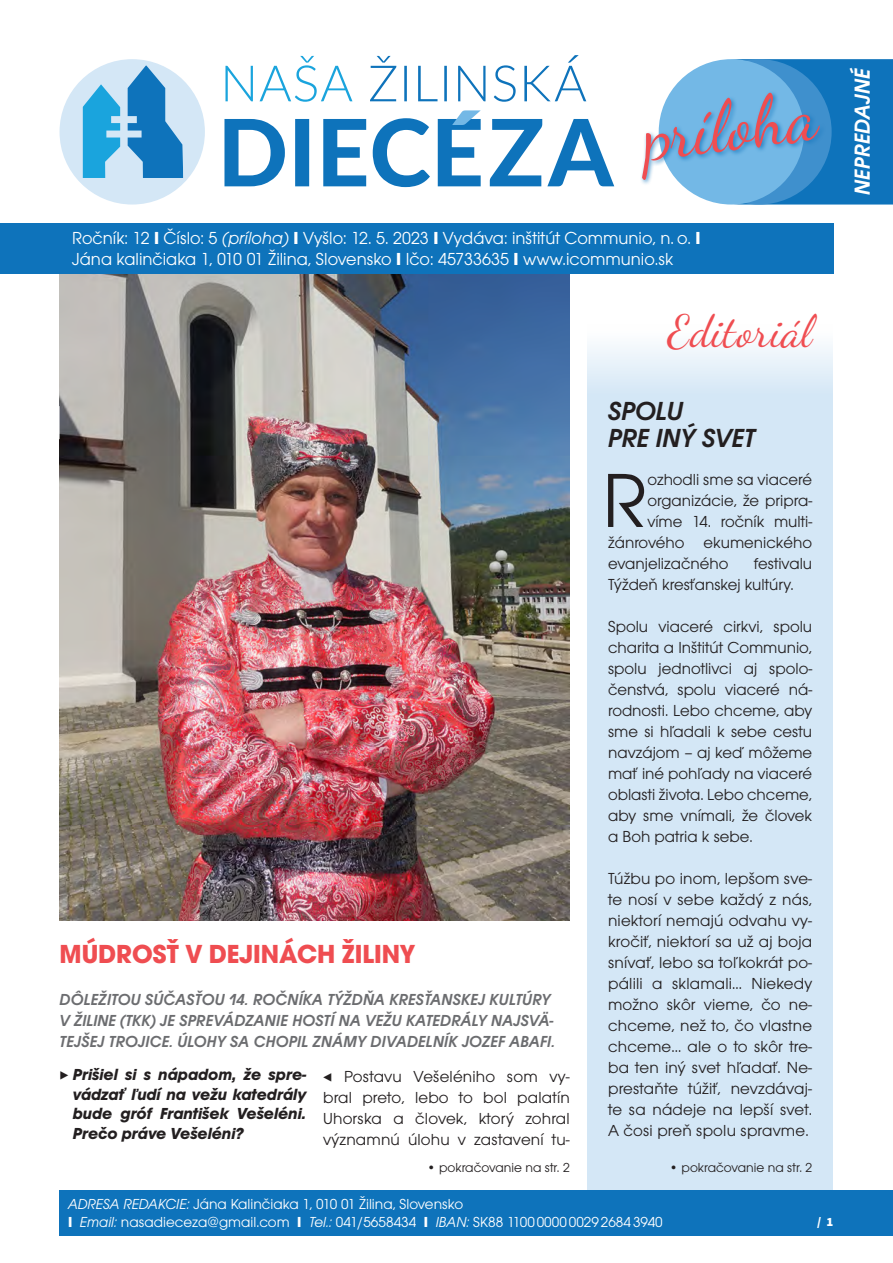
<style>
.page{position:relative;width:893px;height:1263px;background:#fff}
.page>*{position:absolute;margin:0;border:0;box-sizing:border-box;transform-origin:0 0}
.t1{font:79.2px "Avant Gar Got Itc TOT Boo";color:#231f20}
.t2{font:70.5px "Dancing Script OT";color:#ef4d51}
.t3{font:45px "Dancing Script OT";letter-spacing:.005em;color:#ef4d51}
.t4{font:700 27px "Avant Gar Got Itc TOT";color:#ef4d51}
.t5{font:27px/27px "Avant Gar Got Itc TOT Dem Obl";color:#231f20}
.t6{font:22.5px "Avant Gar Got Itc TOT Dem Obl";color:#fff}
.t7{font:18px/21px "Avant Gar Got Itc TOT Boo";color:#fff}
.t8{font:16.5px/21px "Avant Gar Got Itc TOT Boo";color:#231f20;text-align:justify}
.t9{font:16.5px/21px "Avant Gar Got Itc TOT Dem Obl";letter-spacing:.015em;color:#6c6d70}
.t10{font:italic 700 16.5px/19.5px "Avant Gar Got Itc TOT";color:#231f20;text-align:justify}
.t11{font:15px/18px "Avant Gar Got Itc TOT Boo";color:#fff}
.t12{font:13.5px "Avant Gar Got Itc TOT Boo";color:#231f20}
.Header_Page_Numbers{font:900 12.75px "Source Sans Pro";color:#fff}
.s1{font-family:"Avant Gar Got Itc TOT";font-weight:700}
.s2{font-family:"Avant Gar Got Itc TOT Boo Obl"}
.s3{font-family:"Source Sans Pro";font-weight:200;font-style:normal}
.s4{font-family:"Source Sans Pro";font-weight:200}
</style>
<div class="page">
<div style="left:587px;top:324px;width:246px;height:871px;background:#d4e7f6"></div>
<svg style="left:672px;top:59px;width:221px;height:146px;background:#247fc1"></svg>
<div style="left:686px;top:59px;width:146px;height:146px;background:#3f90cd;border-radius:50%"></div>
<div style="left:659px;top:59px;width:145px;height:146px;background:#73b8e6;border-radius:50%"></div>
<img style="left:60px;top:273px;width:510px;height:648px">
<div style="left:60px;top:1191px;width:833px;height:45px;background:#0e73bb"></div>
<svg style="left:370px;top:55px;width:216px;height:47px"></svg>
<svg style="left:225px;top:56px;width:127px;height:46px"></svg>
<svg style="left:224px;top:110px;width:390px;height:77px"></svg>
<div style="left:60px;top:59px;width:145px;height:146px;background:#d4e7f6;border-radius:50%"></div>
<svg style="left:83px;top:84px;width:37px;height:94px"></svg>
<svg style="left:128px;top:65px;width:55px;height:113px"></svg>
<div style="left:0;top:223px;width:833px;height:50px;background:#0e73bb"></div>
<svg style="left:59px;top:406px;width:1px;height:33px"></svg>
<div style="left:640px;top:90px;width:186px;height:96px;background:#0e73bb;opacity:.75"></div>
<p class="t2" style="left:638px;top:95px;width:176px;rotate:-7deg">príloha</p>
<p class="t7" style="left:72px;top:227px;width:630px">Ročník: 12 <span class="s1">I</span> Číslo: 5 <span class="s2">(príloha)</span> <span class="s1">I</span> Vyšlo: 12. 5. 2023 <span class="s1">I</span> Vydáva: inštitút Communio, n. o. <span class="s1">I<br></span>Jána kalinčiaka 1, 010 01 Žilina, Slovensko <span class="s1">I</span> Ičo: 45733635 <span class="s1">I</span> www.icommunio.sk</p>
<p class="t3" style="left:668px;top:304px;width:146px">Editoriál</p>
<p class="t6" style="left:849px;top:195px;width:128px;rotate:-90deg">NEPREDAJNÉ</p>
<p class="t4" style="left:60px;top:938px;width:357px">MÚDROSŤ V DEJINÁCH ŽILINY</p>
<p class="t9" style="left:60px;top:989px;width:497px">DÔLEŽITOU SÚČASŤOU 14. ROČNÍKA TÝŽDŇA KRESŤANSKEJ KULTÚRY<br>V ŽILINE (TKK) JE SPREVÁDZANIE HOSTÍ NA VEŽU KATEDRÁLY NAJSVÄ-<br>TEJŠEJ TROJICE. ÚLOHY SA CHOPIL ZNÁMY DIVADELNÍK JOZEF ABAFI.</p>
<p class="t10" style="left:73px;top:1065px;width:235px;text-indent:-13px"><span class="s3">▶</span> Prišiel si s nápadom, že spre&shy;vádzať ľudí na vežu katedrály bude gróf František Vešeléni.<br>Prečo práve Vešeléni?</p>
<p class="t8" style="left:323px;top:1066px;width:248px"><span class="s4">◀</span> Postavu Vešeléniho som vy&shy;bral preto, lebo to bol palatín Uhorska a človek, ktorý zohral významnú úlohu v zastavení tu-</p>
<p class="t5" style="left:608px;top:397px;width:148px">SPOLU<br>PRE INÝ SVET</p>
<p class="t1" style="left:602px;top:455px;width:46px">R</p>
<p class="t8" style="left:647px;top:469px;width:166px">ozhodli sme sa viaceré</p>
<p class="t8" style="left:647px;top:490px;width:166px">organizácie, že pripra-</p>
<p class="t8" style="left:647px;top:511px;width:166px">víme 14. ročník multi-</p>
<p class="t8" style="left:608px;top:532px;width:206px">žánrového ekumenického</p>
<p class="t8" style="left:608px;top:553px;width:122px">evanjelizačného</p>
<p class="t8" style="left:608px;top:553px;width:206px;text-indent:146px">festivalu<br>Týždeň kresťanskej kultúry.</p>
<p class="t8" style="left:608px;top:616px;width:206px">Spolu viaceré cirkvi, spolu charita a Inštitút Communio, spolu jednotlivci aj spolo&shy;čenstvá, spolu viaceré ná&shy;rodnosti. Lebo chceme, aby sme si hľadali k sebe cestu navzájom – aj keď môžeme mať iné pohľady na viaceré oblasti života. Lebo chceme, aby sme vnímali, že človek a Boh patria k sebe.</p>
<p class="t8" style="left:608px;top:868px;width:206px">Túžbu po inom, lepšom sve&shy;te nosí v sebe každý z nás, niektorí nemajú odvahu vy&shy;kročiť, niektorí sa už aj boja snívať, lebo sa toľkokrát po&shy;pálili a sklamali… Niekedy možno skôr vieme, čo ne&shy;chceme, než to, čo vlastne chceme… ale o to skôr tre&shy;ba ten iný svet hľadať. Ne&shy;prestaňte túžiť, nevzdávaj&shy;te sa nádeje na lepší svet.<br>A čosi preň spolu spravme.</p>
<p class="t12" style="left:427px;top:1159px;width:145px">• pokračovanie na str. 2</p>
<p class="t12" style="left:669px;top:1159px;width:145px">• pokračovanie na str. 2</p>
<p class="t11" style="left:68px;top:1195px;width:596px"><span class="s2">ADRESA REDAKCIE:</span> Jána Kalinčiaka 1, 010 01 Žilina, Slovensko<br><span class="s1">I</span> <span class="s2">Email:</span> nasadieceza@gmail.com <span class="s1">I</span> <span class="s2">Tel.:</span> 041/5658434 <span class="s1">I</span> <span class="s2">IBAN:</span> SK88 11000000002926843940</p>
<p class="Header_Page_Numbers" style="left:817px;top:1213px;width:18px">/ 1</p>
</div>
